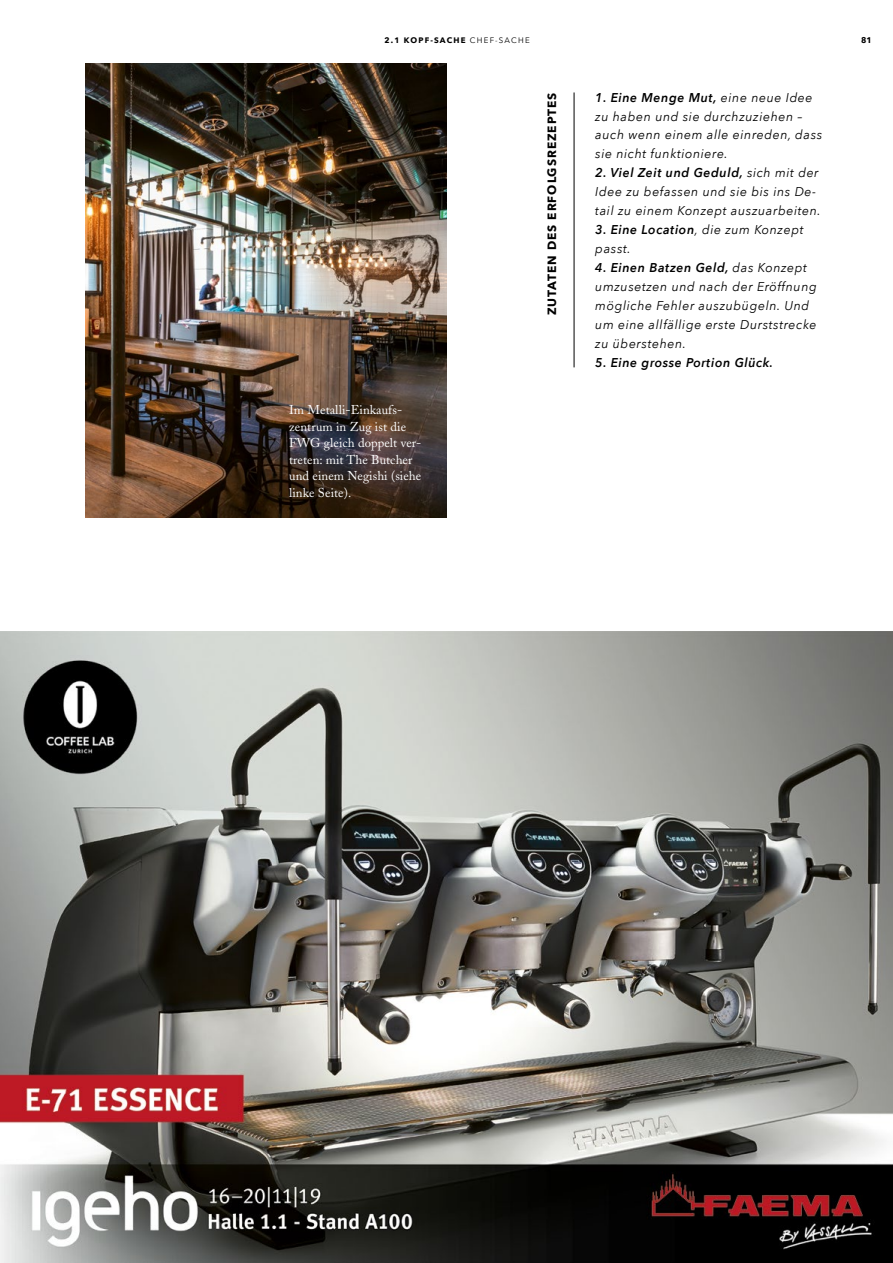
<style>
.page{position:relative;width:893px;height:1263px;background:#fff}
.page>*{position:absolute;margin:0;border:0;box-sizing:border-box;transform-origin:0 0}
.t1{font:italic 12.75px/18.9px "Avenir Next";letter-spacing:.05em;color:#000}
.t2{font:12.75px/16.5px "Adobe Caslon";letter-spacing:.005em;color:#fff}
.t3{font:italic 600 12.75px "Avenir Next";letter-spacing:.05em;color:#000}
.t4{font:700 12px "Avenir Next";letter-spacing:.08em;color:#000}
.t5{font:700 8.25px "Avenir Next";color:#000}
.t6{font:700 7.95px "Avenir Next";letter-spacing:.15em;color:#000}
.s1{font-weight:400}
.s2{font-weight:600}
</style>
<div class="page">
<img style="left:85px;top:64px;width:361px;height:454px">
<hr style="left:574px;top:92px;width:1px;height:275px;background:#000">
<img style="left:0;top:631px;width:893px;height:632px">
<p class="t6" style="left:384px;top:35px;width:147px">2.1 KOPF-SACHE <span class="s1">CHEF-SACHE</span></p>
<p class="t5" style="left:861px;top:35px;width:12px">81</p>
<p class="t2" style="left:289px;top:402px;width:134px">Im Metalli-Einkaufs&shy;zentrum in Zug ist die<br>FWG gleich doppelt ver&shy;treten: mit The Butcher und einem Negishi (siehe linke Seite).</p>
<p class="t4" style="left:544px;top:315px;width:224px;rotate:-90deg">ZUTATEN DES ERFOLGSREZEPTES</p>
<p class="t1" style="left:595px;top:88px;width:229px"><span class="s2">1. Eine Menge Mut,</span> eine neue Idee zu haben und sie durchzuziehen auch wenn einem alle einreden, dass sie nicht funktioniere.</p>
<p class="t1" style="left:595px;top:164px;width:227px"><span class="s2">2. Viel Zeit und Geduld,</span> sich mit der<br>Idee zu befassen und sie bis ins De&shy;tail zu einem Konzept auszuarbeiten.</p>
<p class="t1" style="left:595px;top:221px;width:210px"><span class="s2">3. Eine Location</span>, die zum Konzept passt.</p>
<p class="t1" style="left:595px;top:258px;width:223px"><span class="s2">4. Einen Batzen Geld,</span> das Konzept umzusetzen und nach der Eröffnung mögliche Fehler auszubügeln. Und um eine allfällige erste Durststrecke zu überstehen.</p>
<p class="t3" style="left:595px;top:354px;width:179px">5. Eine grosse Portion Glück.</p>
</div>
